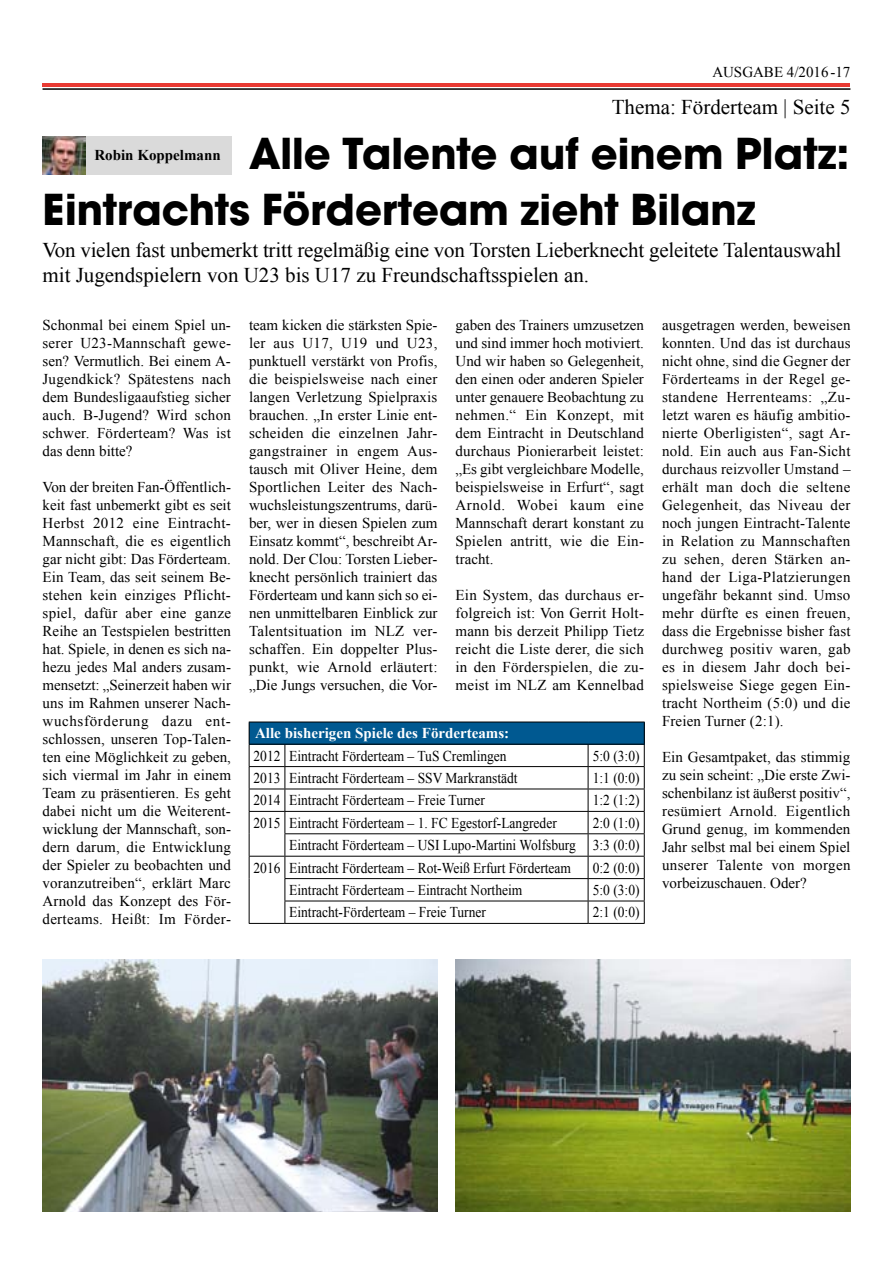
<style>
.page{position:relative;width:893px;height:1263px;background:#fff}
.page>*{position:absolute;margin:0;border:0;box-sizing:border-box;transform-origin:0 0}
.t1{font:46.5px/55.5px "Avignon CE Bold";color:#000}
.t2{font:21px/25.2px "Times New Roman";letter-spacing:-.01em;color:#000}
.t3{font:15px/18px "Times New Roman";color:#000;text-align:justify}
.t4{font:15px "Times New Roman";color:#000;scale:.9 1}
.t5{font:700 15px "Times New Roman";color:#fff}
.t6{font:700 15px "Times New Roman";color:#000}
</style>
<div class="page">
<hr style="left:43px;top:88px;width:807px;height:2px;background:#000">
<hr style="left:43px;top:83px;width:807px;height:3px;background:#e83a33">
<div style="left:249px;top:722px;width:395px;height:22px;background:#005991"></div>
<hr style="left:249px;top:722px;width:36px;height:1px;background:#000">
<hr style="left:285px;top:722px;width:303px;height:1px;background:#000">
<hr style="left:588px;top:722px;width:57px;height:1px;background:#000">
<svg style="left:249px;top:722px;width:1px;height:201px"></svg>
<hr style="left:249px;top:923px;width:36px;height:1px;background:#000">
<svg style="left:644px;top:722px;width:1px;height:201px"></svg>
<hr style="left:285px;top:923px;width:303px;height:1px;background:#000">
<hr style="left:588px;top:923px;width:57px;height:1px;background:#000">
<hr style="left:249px;top:744px;width:36px;height:1px;background:#000">
<hr style="left:285px;top:744px;width:303px;height:1px;background:#000">
<hr style="left:588px;top:744px;width:57px;height:1px;background:#000">
<hr style="left:249px;top:766px;width:36px;height:1px;background:#000">
<hr style="left:285px;top:766px;width:303px;height:1px;background:#000">
<hr style="left:588px;top:766px;width:57px;height:1px;background:#000">
<hr style="left:249px;top:789px;width:36px;height:1px;background:#000">
<hr style="left:285px;top:789px;width:303px;height:1px;background:#000">
<hr style="left:588px;top:789px;width:57px;height:1px;background:#000">
<hr style="left:249px;top:811px;width:36px;height:1px;background:#000">
<hr style="left:285px;top:811px;width:303px;height:1px;background:#000">
<hr style="left:588px;top:811px;width:57px;height:1px;background:#000">
<hr style="left:285px;top:833px;width:303px;height:1px;background:#000">
<hr style="left:588px;top:833px;width:57px;height:1px;background:#000">
<hr style="left:249px;top:856px;width:36px;height:1px;background:#000">
<hr style="left:285px;top:856px;width:303px;height:1px;background:#000">
<hr style="left:588px;top:856px;width:57px;height:1px;background:#000">
<hr style="left:285px;top:878px;width:303px;height:1px;background:#000">
<hr style="left:588px;top:878px;width:57px;height:1px;background:#000">
<hr style="left:285px;top:901px;width:303px;height:1px;background:#000">
<svg style="left:285px;top:744px;width:1px;height:179px"></svg>
<hr style="left:588px;top:901px;width:57px;height:1px;background:#000">
<svg style="left:588px;top:744px;width:1px;height:179px"></svg>
<img style="left:43px;top:960px;width:394px;height:252px">
<img style="left:455px;top:960px;width:395px;height:252px">
<div style="left:43px;top:136px;width:189px;height:38px;background:#dadada"></div>
<img style="left:43px;top:136px;width:42px;height:38px">
<p class="t3" style="left:712px;top:63px;width:140px">AUSGABE 4/2016-17</p>
<h2 class="t2" style="left:612px;top:94px;width:240px">Thema: Förderteam | Seite 5</h2>
<h1 class="t1" style="left:43px;top:126px;width:808px;text-indent:207px">Alle Talente auf einem Platz:<br>Eintrachts Förderteam zieht Bilanz</h1>
<h2 class="t2" style="left:43px;top:237px;width:800px">Von vielen fast unbemerkt tritt regelmäßig eine von Torsten Lieberknecht geleitete Talentauswahl mit Jugendspielern von U23 bis U17 zu Freundschaftsspielen an.</h2>
<p class="t3" style="left:43px;top:315px;width:190px">Schonmal bei einem Spiel un&shy;serer U23-Mannschaft gewe&shy;sen? Vermutlich. Bei einem A-Jugendkick? Spätestens nach dem Bundesligaaufstieg sicher auch. B-Jugend? Wird schon schwer. Förderteam? Was ist das denn bitte?</p>
<p class="t3" style="left:43px;top:477px;width:190px">Von der breiten Fan-Öffentlich&shy;keit fast unbemerkt gibt es seit Herbst 2012 eine Eintracht-Mannschaft, die es eigentlich gar nicht gibt: Das Förderteam.<br>Ein Team, das seit seinem Be&shy;stehen kein einziges Pflicht&shy;spiel, dafür aber eine ganze Reihe an Testspielen bestritten hat. Spiele, in denen es sich na&shy;hezu jedes Mal anders zusam&shy;mensetzt: „Seinerzeit haben wir uns im Rahmen unserer Nach&shy;wuchsförderung dazu ent&shy;schlossen, unseren Top-Talen&shy;ten eine Möglichkeit zu geben, sich viermal im Jahr in einem Team zu präsentieren. Es geht dabei nicht um die Weiterent&shy;wicklung der Mannschaft, son&shy;dern darum, die Entwicklung der Spieler zu beobachten und voranzutreiben“, erklärt Marc Arnold das Konzept des För&shy;derteams. Heißt: Im Förder-</p>
<p class="t6" style="left:94px;top:145px;width:128px">Robin Koppelmann</p>
<p class="t3" style="left:249px;top:315px;width:190px">team kicken die stärksten Spie&shy;ler aus U17, U19 und U23, punktuell verstärkt von Profis, die beispielsweise nach einer langen Verletzung Spielpraxis brauchen. „In erster Linie ent&shy;scheiden die einzelnen Jahr&shy;gangstrainer in engem Aus&shy;tausch mit Oliver Heine, dem Sportlichen Leiter des Nach&shy;wuchsleistungszentrums, darü&shy;ber, wer in diesen Spielen zum Einsatz kommt“, beschreibt Ar&shy;nold. Der Clou: Torsten Lieber&shy;knecht persönlich trainiert das Förderteam und kann sich so ei&shy;nen unmittelbaren Einblick zur Talentsituation im NLZ ver&shy;schaffen. Ein doppelter Plus&shy;punkt, wie Arnold erläutert: „Die Jungs versuchen, die Vor-</p>
<p class="t3" style="left:455px;top:315px;width:190px">gaben des Trainers umzusetzen und sind immer hoch motiviert.<br>Und wir haben so Gelegenheit, den einen oder anderen Spieler unter genauere Beobachtung zu nehmen.“ Ein Konzept, mit dem Eintracht in Deutschland durchaus Pionierarbeit leistet: „Es gibt vergleichbare Modelle, beispielsweise in Erfurt“, sagt Arnold. Wobei kaum eine Mannschaft derart konstant zu Spielen antritt, wie die Ein&shy;tracht.</p>
<p class="t3" style="left:662px;top:315px;width:190px">ausgetragen werden, beweisen konnten. Und das ist durchaus nicht ohne, sind die Gegner der Förderteams in der Regel ge&shy;standene Herrenteams: „Zu&shy;letzt waren es häufig ambitio&shy;nierte Oberligisten“, sagt Ar&shy;nold. Ein auch aus Fan-Sicht durchaus reizvoller Umstand – erhält man doch die seltene Gelegenheit, das Niveau der noch jungen Eintracht-Talente in Relation zu Mannschaften zu sehen, deren Stärken an&shy;hand der Liga-Platzierungen ungefähr bekannt sind. Umso mehr dürfte es einen freuen, dass die Ergebnisse bisher fast durchweg positiv waren, gab es in diesem Jahr doch bei&shy;spielsweise Siege gegen Ein&shy;tracht Northeim (5:0) und die Freien Turner (2:1).</p>
<p class="t3" style="left:662px;top:747px;width:190px">Ein Gesamtpaket, das stimmig zu sein scheint: „Die erste Zwi&shy;schenbilanz ist äußerst positiv“, resümiert Arnold. Eigentlich Grund genug, im kommenden Jahr selbst mal bei einem Spiel unserer Talente von morgen vorbeizuschauen. Oder?</p>
<p class="t3" style="left:455px;top:585px;width:190px">Ein System, das durchaus er&shy;folgreich ist: Von Gerrit Holt&shy;mann bis derzeit Philipp Tietz reicht die Liste derer, die sich in den Förderspielen, die zu&shy;meist im NLZ am Kennelbad</p>
<p class="t5" style="left:255px;top:723px;width:256px">Alle bisherigen Spiele des Förderteams:</p>
<p class="t4" style="left:253px;top:745px;width:283px">2012 Eintracht Förderteam – TuS Cremlingen</p>
<p class="t4" style="left:593px;top:745px;width:54px">5:0 (3:0)</p>
<p class="t4" style="left:253px;top:768px;width:295px">2013 Eintracht Förderteam – SSV Markranstädt</p>
<p class="t4" style="left:593px;top:768px;width:54px">1:1 (0:0)</p>
<p class="t4" style="left:253px;top:790px;width:259px">2014 Eintracht Förderteam – Freie Turner</p>
<p class="t4" style="left:593px;top:790px;width:54px">1:2 (1:2)</p>
<p class="t4" style="left:253px;top:813px;width:339px">2015 Eintracht Förderteam – 1. FC Egestorf-Langreder</p>
<p class="t4" style="left:593px;top:813px;width:54px">2:0 (1:0)</p>
<p class="t4" style="left:289px;top:835px;width:391px">Eintracht Förderteam – USI Lupo-Martini Wolfsburg 3:3 (0:0)</p>
<p class="t4" style="left:253px;top:857px;width:354px">2016 Eintracht Förderteam – Rot-Weiß Erfurt Förderteam</p>
<p class="t4" style="left:593px;top:857px;width:54px">0:2 (0:0)</p>
<p class="t4" style="left:289px;top:880px;width:261px">Eintracht Förderteam – Eintracht Northeim</p>
<p class="t4" style="left:593px;top:880px;width:54px">5:0 (3:0)</p>
<p class="t4" style="left:289px;top:902px;width:220px">Eintracht-Förderteam – Freie Turner</p>
<p class="t4" style="left:593px;top:902px;width:54px">2:1 (0:0)</p>
</div>
